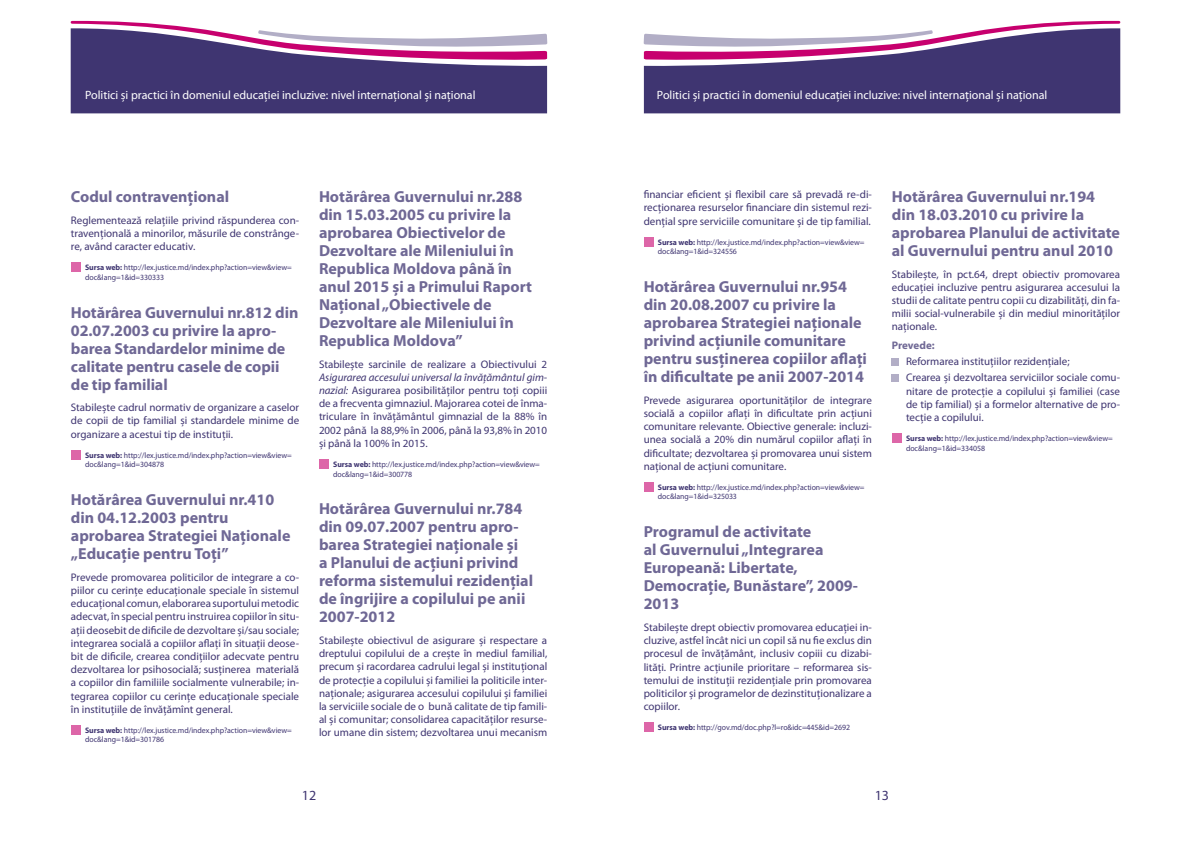
<style>
.page{position:relative;width:1191px;height:842px;background:#fff}
.page>*{position:absolute;margin:0;border:0;box-sizing:border-box;transform-origin:0 0}
.t1{font:700 16px/18px "Myriad Pro";color:#6f6895}
.t2{font:14px "Myriad Pro";color:#3f3571}
.t3{font:12px "Myriad Pro";color:#fff}
.t4{font:11px/13.2px "Myriad Pro";color:#3f3571;text-align:justify}
.t5{font:700 11px "Myriad Pro";letter-spacing:-.005em;color:#6f6895}
.t6{font:8px/9.6px "Myriad Pro";letter-spacing:-.005em;color:#3f3571}
.s1{font-weight:700}
.s2{font-style:italic}
</style>
<div class="page">
<svg style="left:71px;top:21px;width:122px;height:7px"></svg>
<svg style="left:71px;top:28px;width:476px;height:85px;background:#6b588b"></svg>
<svg style="left:643px;top:21px;width:477px;height:38px"></svg>
<svg style="left:644px;top:28px;width:476px;height:85px;background:#6b588b"></svg>
<div style="left:71px;top:262px;width:10px;height:10px;background:#dd66a8"></div>
<div style="left:71px;top:450px;width:10px;height:10px;background:#dd66a8"></div>
<div style="left:71px;top:725px;width:10px;height:10px;background:#dd66a8"></div>
<div style="left:319px;top:459px;width:10px;height:10px;background:#dd66a8"></div>
<div style="left:643px;top:237px;width:10px;height:10px;background:#dd66a8"></div>
<div style="left:643px;top:482px;width:10px;height:10px;background:#dd66a8"></div>
<div style="left:643px;top:722px;width:10px;height:10px;background:#dd66a8"></div>
<div style="left:891px;top:358px;width:8px;height:7px;background:#b2aec6"></div>
<div style="left:891px;top:374px;width:8px;height:7px;background:#b2aec6"></div>
<div style="left:891px;top:433px;width:10px;height:10px;background:#dd66a8"></div>
<p class="t3" style="left:85px;top:88px;width:392px">Politici și practici în domeniul educației incluzive: nivel internaţional și naţional</p>
<p class="t3" style="left:657px;top:88px;width:392px">Politici și practici în domeniul educației incluzive: nivel internaţional și naţional</p>
<h1 class="t1" style="left:71px;top:187px;width:160px">Codul contravenţional</h1>
<p class="t4" style="left:71px;top:213px;width:230px">Reglementează relaţiile privind răspunderea con&shy;travenţională a minorilor, măsurile de constrânge&shy;re, având caracter educativ.</p>
<p class="t6" style="left:85px;top:262px;width:208px"><span class="s1">Sursa web:</span> http://lex.justice.md/index.php?action=view&amp;view= doc&amp;lang=1&amp;id=330333</p>
<h1 class="t1" style="left:71px;top:303px;width:229px">Hotărârea Guvernului nr.812 din<br>02.07.2003 cu privire la apro&shy;barea Standardelor minime de calitate pentru casele de copii de tip familial</h1>
<p class="t4" style="left:71px;top:401px;width:230px">Stabilește cadrul normativ de organizare a caselor de copii de tip familial și standardele minime de organizare a acestui tip de instituţii.</p>
<p class="t6" style="left:85px;top:450px;width:208px"><span class="s1">Sursa web:</span> http://lex.justice.md/index.php?action=view&amp;view= doc&amp;lang=1&amp;id=304878</p>
<h1 class="t1" style="left:71px;top:490px;width:221px">Hotărârea Guvernului nr.410 din 04.12.2003 pentru aprobarea Strategiei Naţionale „Educaţie pentru Toţi”</h1>
<p class="t4" style="left:71px;top:570px;width:230px">Prevede promovarea politicilor de integrare a co&shy;piilor cu cerinţe educaţionale speciale în sistemul educaţional comun, elaborarea suportului metodic adecvat, în special pentru instruirea copiilor în situ&shy;aţii deosebit de dificile de dezvoltare și/sau sociale; integrarea socială a copiilor aflaţi în situaţii deose&shy;bit de dificile, crearea condiţiilor adecvate pentru dezvoltarea lor psihosocială; susţinerea materială a copiilor din familiile socialmente vulnerabile; in&shy;tegrarea copiilor cu cerinţe educaţionale speciale în instituţiile de învăţămînt general.</p>
<p class="t6" style="left:85px;top:725px;width:208px"><span class="s1">Sursa web:</span> http://lex.justice.md/index.php?action=view&amp;view= doc&amp;lang=1&amp;id=301786</p>
<p class="t1" style="left:319px;top:187px;width:215px">Hotărârea Guvernului nr.288 din 15.03.2005 cu privire la aprobarea Obiectivelor de<br>Dezvoltare ale Mileniului în<br>Republica Moldova până în anul 2015 și a Primului Raport<br>Naţional „Obiectivele de<br>Dezvoltare ale Mileniului în<br>Republica Moldova”</p>
<p class="t4" style="left:319px;top:357px;width:230px">Stabilește sarcinile de realizare a Obiectivului 2</p>
<p class="t4" style="left:319px;top:370px;width:230px"><span class="s2">Asigurarea accesului universal la învăţământul gim&shy;nazial:</span> Asigurarea posibilităţilor pentru toţi copiii de a frecventa gimnaziul. Majorarea cotei de înma&shy;triculare în învăţământul gimnazial de la 88% în 2002 până la 88,9% în 2006, până la 93,8% în 2010 și până la 100% în 2015.</p>
<p class="t6" style="left:333px;top:459px;width:208px"><span class="s1">Sursa web:</span> http://lex.justice.md/index.php?action=view&amp;view= doc&amp;lang=1&amp;id=300778</p>
<h1 class="t1" style="left:319px;top:499px;width:216px">Hotărârea Guvernului nr.784 din 09.07.2007 pentru apro&shy;barea Strategiei naţionale și<br>a Planului de acţiuni privind reforma sistemului rezidenţial de îngrijire a copilului pe anii<br>2007-2012</h1>
<p class="t4" style="left:319px;top:634px;width:230px">Stabilește obiectivul de asigurare și respectare a dreptului copilului de a crește în mediul familial, precum și racordarea cadrului legal și instituţional de protecţie a copilului și familiei la politicile inter&shy;naţionale; asigurarea accesului copilului și familiei la serviciile sociale de o bună calitate de tip famili&shy;al și comunitar; consolidarea capacităţilor resurse&shy;lor umane din sistem; dezvoltarea unui mecanism</p>
<p class="t4" style="left:643px;top:188px;width:230px">financiar eficient și flexibil care să prevadă re-di&shy;recţionarea resurselor financiare din sistemul rezi&shy;denţial spre serviciile comunitare și de tip familial.</p>
<p class="t6" style="left:658px;top:237px;width:208px"><span class="s1">Sursa web:</span> http://lex.justice.md/index.php?action=view&amp;view= doc&amp;lang=1&amp;id=324556</p>
<h1 class="t1" style="left:643px;top:277px;width:225px">Hotărârea Guvernului nr.954 din 20.08.2007 cu privire la aprobarea Strategiei naţionale privind acţiunile comunitare pentru susţinerea copiilor aflaţi în dificultate pe anii 2007-2014</h1>
<p class="t4" style="left:643px;top:393px;width:230px">Prevede asigurarea oportunităţilor de integrare socială a copiilor aflaţi în dificultate prin acţiuni comunitare relevante. Obiective generale: incluzi&shy;unea socială a 20% din numărul copiilor aflaţi în dificultate; dezvoltarea și promovarea unui sistem naţional de acţiuni comunitare.</p>
<p class="t6" style="left:658px;top:482px;width:208px"><span class="s1">Sursa web:</span> http://lex.justice.md/index.php?action=view&amp;view= doc&amp;lang=1&amp;id=325033</p>
<h1 class="t1" style="left:643px;top:522px;width:216px">Programul de activitate<br>al Guvernului „Integrarea<br>Europeană: Libertate,<br>Democraţie, Bunăstare”, 2009-<br>2013</h1>
<p class="t4" style="left:643px;top:620px;width:230px">Stabilește drept obiectiv promovarea educaţiei in&shy;cluzive, astfel încât nici un copil să nu fie exclus din procesul de învăţământ, inclusiv copiii cu dizabi&shy;lităţi. Printre acţiunile prioritare – reformarea sis&shy;temului de instituţii rezidenţiale prin promovarea politicilor și programelor de dezinstituţionalizare a copiilor.</p>
<p class="t6" style="left:658px;top:723px;width:194px"><span class="s1">Sursa web:</span> http://gov.md/doc.php?l=ro&amp;idc=445&amp;id=2692</p>
<h1 class="t1" style="left:891px;top:187px;width:230px">Hotărârea Guvernului nr.194 din 18.03.2010 cu privire la aprobarea Planului de activitate al Guvernului pentru anul 2010</h1>
<p class="t4" style="left:891px;top:267px;width:230px">Stabilește, în pct.64, drept obiectiv promovarea educaţiei incluzive pentru asigurarea accesului la studii de calitate pentru copii cu dizabilităţi, din fa&shy;milii social-vulnerabile și din mediul minorităţilor naţionale.</p>
<p class="t5" style="left:891px;top:338px;width:44px">Prevede:</p>
<p class="t4" style="left:906px;top:353px;width:215px;line-height:16px">Reformarea instituţiilor rezidenţiale;<br>Crearea și dezvoltarea serviciilor sociale comu-</p>
<p class="t4" style="left:906px;top:384px;width:216px">nitare de protecţie a copilului și familiei (case de tip familial) și a formelor alternative de pro&shy;tecţie a copilului.</p>
<p class="t6" style="left:906px;top:433px;width:208px"><span class="s1">Sursa web:</span> http://lex.justice.md/index.php?action=view&amp;view= doc&amp;lang=1&amp;id=334058</p>
<p class="t2" style="left:302px;top:786px;width:16px">12</p>
<p class="t2" style="left:874px;top:786px;width:16px">13</p>
</div>
